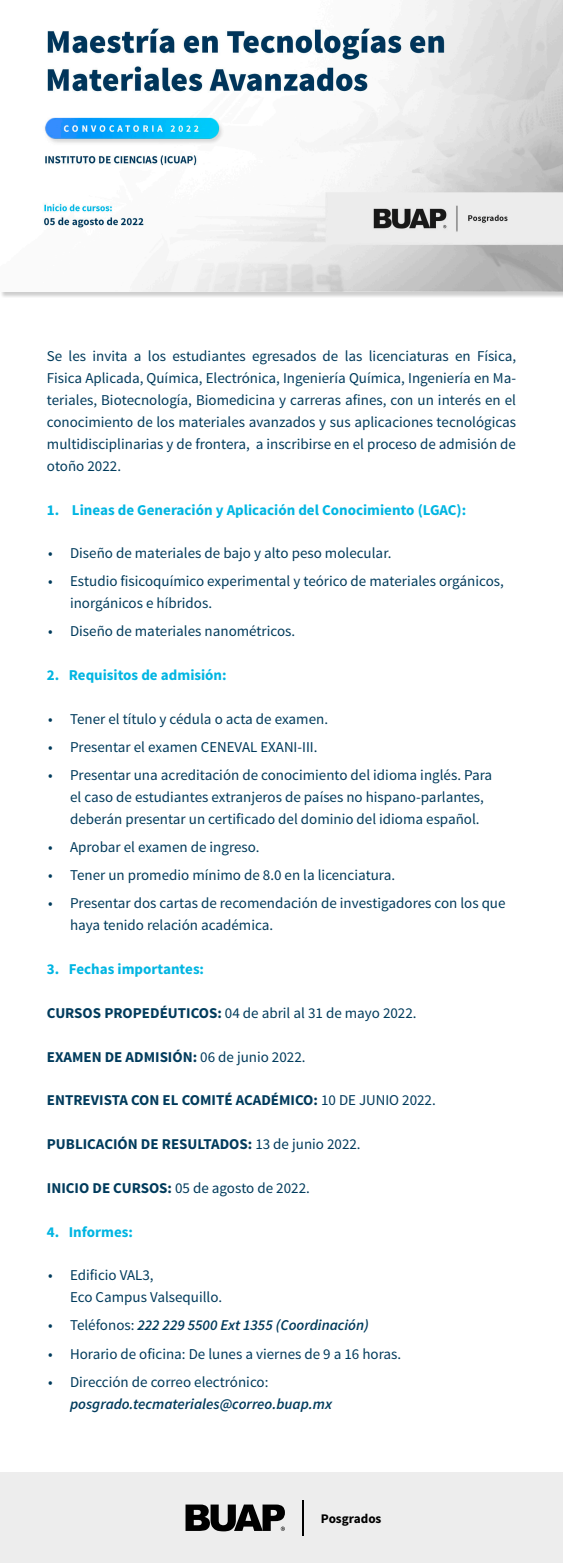
<style>
.page{position:relative;width:563px;height:1563px;background:#fff}
.page>*{position:absolute;margin:0;border:0;box-sizing:border-box;transform-origin:0 0}
.cuerpo_convocatoria{font:15px/21.9px "Source Sans Pro";color:#003b5c}
.cuerpo_convocatoria-2{font:700 15px "Source Sans Pro";color:#003b5c}
.t1{font:italic 600 15px/21.9px "Source Sans Pro";color:#003b5c}
.t2{font:700 15px "Source Sans Pro";color:#00b5e2}
.t3{font:700 13.19px "Source Sans Pro";letter-spacing:-.005em;color:#000}
.s1{font-weight:700}
.s2{font-weight:400}
.s3{font-weight:400;font-style:normal}
</style>
<div class="page">
<div style="left:0;top:0;width:562px;height:298px;background:#000;opacity:.2"></div>
<img style="left:0;top:0;width:562px;height:292px">
<div style="left:0;top:1472px;width:562px;height:90px;background:#ededed"></div>
<svg style="left:185px;top:1504px;width:100px;height:27px"></svg>
<hr style="left:302px;top:1500px;width:1px;height:35px;background:#000">
<p class="cuerpo_convocatoria" style="left:47px;top:346px;width:470px;text-align:justify">Se les invita a los estudiantes egresados de las licenciaturas en Física, Fisica Aplicada, Química, Electrónica, Ingeniería Química, Ingeniería en Ma&shy;teriales, Biotecnología, Biomedicina y carreras afines, con un interés en el conocimiento de los materiales avanzados y sus aplicaciones tecnológicas multidisciplinarias y de frontera, a inscribirse en el proceso de admisión de otoño 2022.</p>
<p class="t2" style="left:47px;top:500px;width:421px">1. Lineas de Generación y Aplicación del Conocimiento (LGAC):</p>
<p class="cuerpo_convocatoria" style="left:48px;top:542px;width:344px">• Diseño de materiales de bajo y alto peso molecular.</p>
<p class="cuerpo_convocatoria" style="left:70px;top:571px;width:435px;text-indent:-22px">• Estudio fisicoquímico experimental y teórico de materiales orgánicos, inorgánicos e híbridos.</p>
<p class="cuerpo_convocatoria" style="left:48px;top:621px;width:248px">• Diseño de materiales nanométricos.</p>
<p class="t2" style="left:47px;top:665px;width:181px">2. Requisitos de admisión:</p>
<p class="cuerpo_convocatoria" style="left:48px;top:708px;width:281px">• Tener el título y cédula o acta de examen.</p>
<p class="cuerpo_convocatoria" style="left:48px;top:736px;width:271px">• Presentar el examen CENEVAL EXANI-III.</p>
<p class="cuerpo_convocatoria" style="left:70px;top:764px;width:423px;text-indent:-22px">• Presentar una acreditación de conocimiento del idioma inglés. Para el caso de estudiantes extranjeros de países no hispano-parlantes, deberán presentar un certificado del dominio del idioma español.</p>
<p class="cuerpo_convocatoria" style="left:48px;top:836px;width:213px">• Aprobar el examen de ingreso.</p>
<p class="cuerpo_convocatoria" style="left:48px;top:864px;width:348px">• Tener un promedio mínimo de 8.0 en la licenciatura.</p>
<p class="cuerpo_convocatoria" style="left:70px;top:892px;width:437px;text-indent:-22px">• Presentar dos cartas de recomendación de investigadores con los que haya tenido relación académica.</p>
<p class="t2" style="left:47px;top:959px;width:159px">3. Fechas importantes:</p>
<p class="cuerpo_convocatoria" style="left:47px;top:1002px;width:371px"><span class="s1">CURSOS PROPEDÉUTICOS:</span> 04 de abril al 31 de mayo 2022.</p>
<p class="cuerpo_convocatoria-2" style="left:47px;top:1047px;width:260px">EXAMEN DE ADMISIÓN: <span class="s2">06 de junio 2022.</span></p>
<p class="cuerpo_convocatoria-2" style="left:47px;top:1090px;width:390px">ENTREVISTA CON EL COMITÉ ACADÉMICO: <span class="s2">10 DE JUNIO 2022.</span></p>
<p class="cuerpo_convocatoria-2" style="left:47px;top:1134px;width:315px">PUBLICACIÓN DE RESULTADOS: <span class="s2">13 de junio 2022.</span></p>
<p class="cuerpo_convocatoria" style="left:47px;top:1177px;width:264px"><span class="s1">INICIO DE CURSOS:</span> 05 de agosto de 2022.</p>
<p class="t2" style="left:47px;top:1222px;width:87px">4. Informes:</p>
<p class="cuerpo_convocatoria" style="left:70px;top:1264px;width:153px;text-indent:-22px">• Edificio VAL3,<br>Eco Campus Valsequillo.</p>
<p class="t1" style="left:48px;top:1314px;width:322px"><span class="s3">• Teléfonos:</span> 222 229 5500 Ext 1355 (Coordinación)</p>
<p class="cuerpo_convocatoria" style="left:48px;top:1342px;width:354px">• Horario de oficina: De lunes a viernes de 9 a 16 horas.</p>
<p class="t1" style="left:70px;top:1370px;width:263px;text-indent:-22px"><span class="s3">• Dirección de correo electrónico: </span>posgrado.tecmateriales@correo.buap.mx</p>
<p class="t3" style="left:321px;top:1510px;width:62px">Posgrados</p>
</div>
